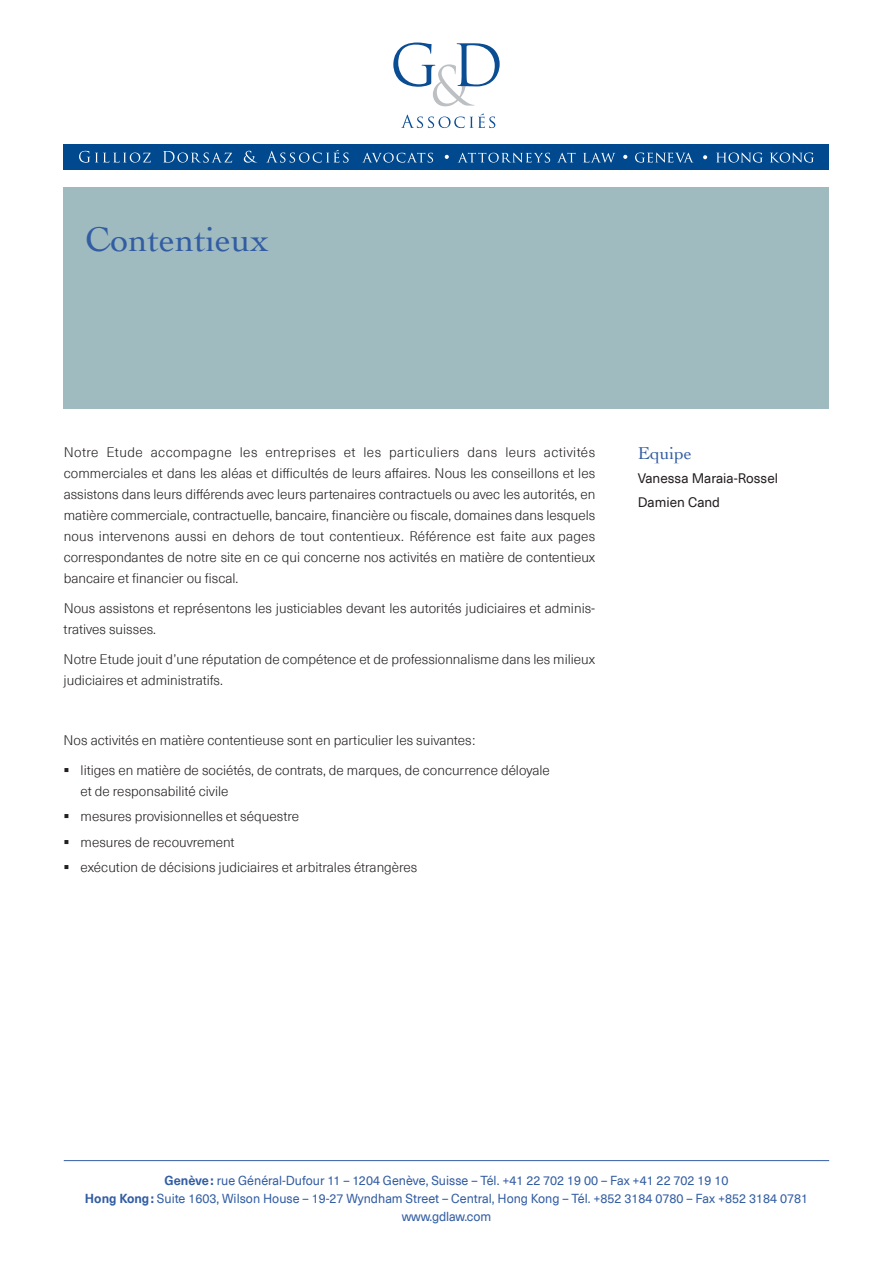
<style>
.page{position:relative;width:893px;height:1263px;background:#fff}
.page>*{position:absolute;margin:0;border:0;box-sizing:border-box;transform-origin:0 0}
.t1{font:36px "Cochin";color:#325da3}
.t2{font:18px "Cochin";color:#325da3}
.t3{font:300 13.5px/21px "Neue Haas Unica Pro";color:#231f20}
.t4{font:13.5px/24px "Neue Haas Unica Pro";color:#231f20}
.t5{font:12.75px/18px "Neue Haas Unica Pro";color:#325da3;text-align:center}
.s1{font-weight:700}
</style>
<div class="page">
<hr style="left:64px;top:1160px;width:765px;height:1px;background:#325da3">
<svg style="left:393px;top:43px;width:107px;height:63px"></svg>
<svg style="left:401px;top:113px;width:94px;height:15px"></svg>
<div style="left:64px;top:145px;width:765px;height:25px;background:#01498e"></div>
<svg style="left:79px;top:151px;width:72px;height:12px"></svg>
<svg style="left:163px;top:151px;width:69px;height:12px"></svg>
<svg style="left:244px;top:151px;width:13px;height:12px"></svg>
<svg style="left:266px;top:150px;width:83px;height:13px"></svg>
<svg style="left:703px;top:155px;width:4px;height:4px"></svg>
<svg style="left:716px;top:153px;width:47px;height:10px"></svg>
<svg style="left:770px;top:153px;width:44px;height:10px"></svg>
<svg style="left:362px;top:153px;width:71px;height:10px"></svg>
<svg style="left:445px;top:155px;width:4px;height:4px"></svg>
<svg style="left:623px;top:155px;width:4px;height:4px"></svg>
<svg style="left:458px;top:153px;width:92px;height:10px"></svg>
<svg style="left:558px;top:153px;width:18px;height:9px"></svg>
<svg style="left:583px;top:153px;width:32px;height:10px"></svg>
<svg style="left:635px;top:153px;width:58px;height:10px"></svg>
<div style="left:64px;top:187px;width:765px;height:221px;background:#9fbbc0"></div>
<h1 class="t1" style="left:85px;top:215px;width:185px">Contentieux</h1>
<p class="t3" style="left:64px;top:442px;width:533px;text-align:justify">Notre Etude accompagne les entreprises et les particuliers dans leurs activités -commerciales et dans les aléas et difficultés de leurs affaires. Nous les conseillons et les assistons dans leurs différends avec leurs partenaires contractuels ou avec les autorités, en matière commerciale, contractuelle, bancaire, financière ou fiscale, domaines dans -lesquels nous intervenons aussi en dehors de tout contentieux. Référence est faite aux pages -correspondantes de notre site en ce qui concerne nos activités en matière de contentieux bancaire et financier ou fiscal.</p>
<p class="t3" style="left:64px;top:598px;width:533px">Nous assistons et représentons les justiciables devant les autorités judiciaires et adminis&shy;tratives suisses.</p>
<p class="t3" style="left:64px;top:649px;width:533px">Notre Etude jouit d’une réputation de compétence et de professionnalisme dans les milieux judiciaires et administratifs.</p>
<p class="t3" style="left:64px;top:730px;width:413px">Nos activités en matière contentieuse sont en particulier les suivantes:</p>
<p class="t3" style="left:81px;top:760px;width:471px">litiges en matière de sociétés, de contrats, de marques, de concurrence déloyale et de responsabilité civile</p>
<p class="t3" style="left:81px;top:804px;width:338px;line-height:25.5px">mesures provisionnelles et séquestre<br>mesures de recouvrement<br>exécution de décisions judiciaires et arbitrales étrangères</p>
<h2 class="t2" style="left:638px;top:441px;width:55px">Equipe</h2>
<p class="t4" style="left:638px;top:467px;width:142px">Vanessa Maraia-Rossel<br>Damien Cand</p>
<p class="t5" style="left:85px;top:1172px;width:725px"><span class="s1">Genève:</span> rue Général-Dufour 11 – 1204 Genève, Suisse – Tél. +41 22 702 19 00 – Fax +41 22 702 19 10<br><span class="s1">Hong Kong:</span> Suite 1603, Wilson House – 19-27 Wyndham Street – Central, Hong Kong – Tél. +852 3184 0780 – Fax +852 3184 0781 www.gdlaw.com</p>
</div>
